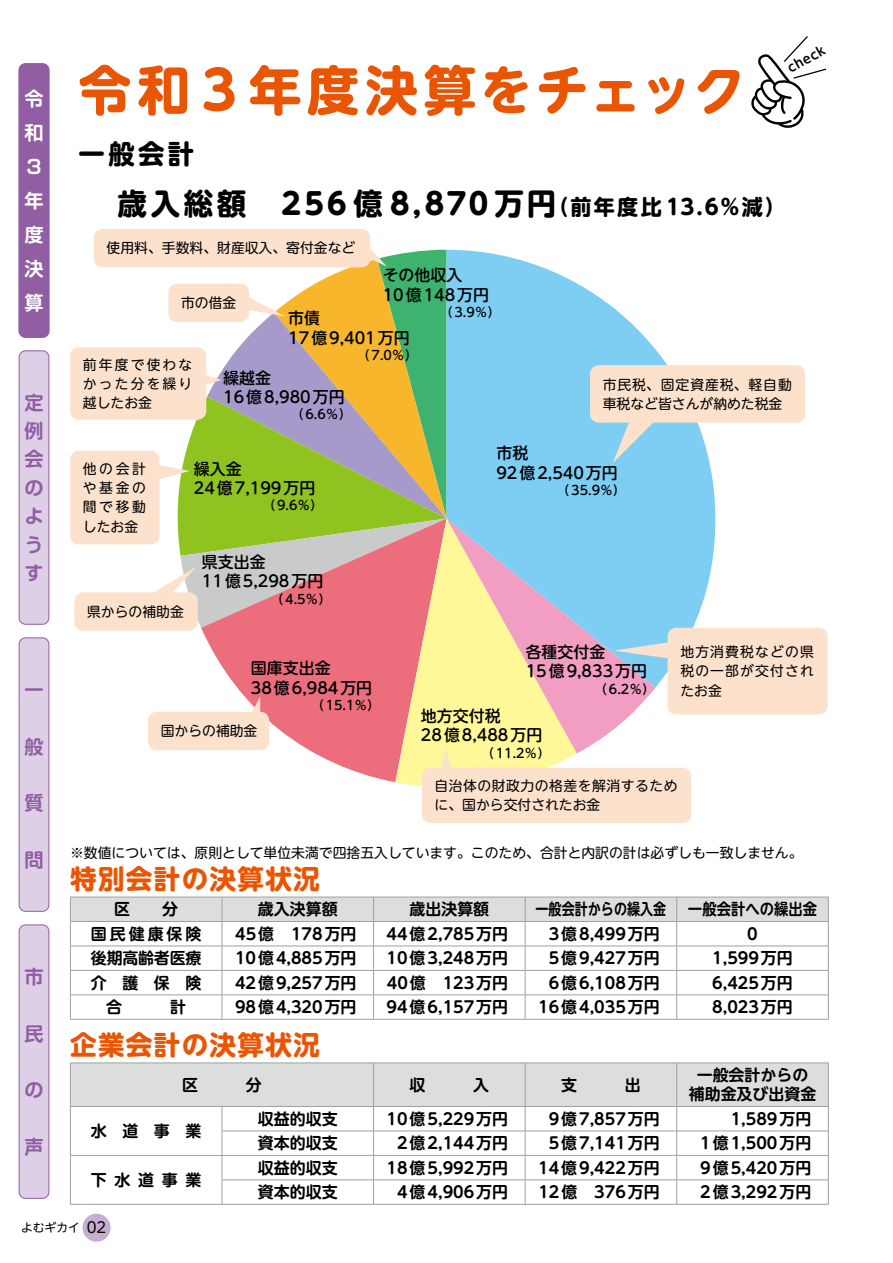
<style>
.page{position:relative;width:893px;height:1263px;background:#fff}
.page>*{position:absolute;margin:0;border:0;box-sizing:border-box;transform-origin:0 0}
.t1{font:700 53.1px "UD Shin M Go Pro";letter-spacing:.07em;color:#ea5504}
.t2{font:700 29.7px "UD Shin M Go Pro";letter-spacing:.12em;color:#000}
.t3{font:700 26.55px "UD Shin M Go Pro";letter-spacing:.05em;color:#ea5504}
.t4{font:700 26.55px "UD Shin M Go Pro";color:#000}
.t5{font:700 19.2px/28.3px "Soft Go Std De";color:#915da3}
.t6{font:700 19.2px/34px "Soft Go Std De";color:#fff}
.t7{font:700 15.9px/19.2px "UD Shin M Go Pro De";color:#000;text-align:center}
.t8{font:500 15.9px/19.2px "UD Shin M Go Pro";color:#000}
.t9{font:700 15.9px "UD Shin M Go Pro De";letter-spacing:.06em;color:#000}
.t10{font:700 15.9px "UD Shin M Go Pro De";color:#000;scale:.82 1}
.t11{font:700 15.9px "UD Shin M Go Pro De";color:#000;scale:.9 1}
.t12{font:13.8px/19.2px "UD Shin M Go Pro";color:#000;text-align:justify}
.t13{font:13.8px/19.2px "UD Shin M Go Pro";letter-spacing:.035em;color:#000}
.t14{font:500 12.75px "UD Shin M Go Pro";color:#000}
.t15{font:700 12.75px "UD Shin M Go Pro De";color:#000}
.t16{font:11.7px "UD Shin M Go Pro";color:#000}
.s1{font-size:21.3px}
.s2{font-size:14.85px}
</style>
<div class="page">
<svg style="left:751px;top:36px;width:76px;height:92px"></svg>
<svg style="left:70px;top:897px;width:759px;height:122px"></svg>
<hr style="left:70px;top:1019px;width:152px;height:1px;background:#9fa0a0">
<hr style="left:222px;top:1019px;width:152px;height:1px;background:#9fa0a0">
<hr style="left:374px;top:1019px;width:151px;height:1px;background:#9fa0a0">
<hr style="left:525px;top:1019px;width:152px;height:1px;background:#9fa0a0">
<hr style="left:677px;top:1019px;width:151px;height:1px;background:#9fa0a0">
<svg style="left:70px;top:1063px;width:759px;height:141px"></svg>
<hr style="left:70px;top:1204px;width:152px;height:1px;background:#9fa0a0">
<hr style="left:222px;top:1204px;width:152px;height:1px;background:#9fa0a0">
<hr style="left:374px;top:1204px;width:151px;height:1px;background:#9fa0a0">
<hr style="left:525px;top:1204px;width:152px;height:1px;background:#9fa0a0">
<hr style="left:677px;top:1204px;width:151px;height:1px;background:#9fa0a0">
<svg style="left:201px;top:628px;width:194px;height:154px;fill:#ec6d7b"></svg>
<svg style="left:395px;top:628px;width:182px;height:159px;background:#fad494"></svg>
<svg style="left:447px;top:688px;width:208px;height:65px;fill:#fff899"></svg>
<svg style="left:447px;top:250px;width:268px;height:438px;background:#a4d3e9"></svg>
<div style="left:590px;top:365px;width:215px;height:58px;background:#fce1cc;border-radius:9px"></div>
<div style="left:70px;top:451px;width:89px;height:93px;background:#fce1cc;border-radius:9px"></div>
<div style="left:70px;top:347px;width:136px;height:73px;background:#fce1cc;border-radius:9px"></div>
<div style="left:668px;top:628px;width:160px;height:86px;background:#fce1cc;border-radius:9px"></div>
<div style="left:74px;top:592px;width:124px;height:39px;background:#fce1cc;border-radius:9px"></div>
<div style="left:94px;top:229px;width:276px;height:38px;background:#fce1cc;border-radius:9px"></div>
<svg style="left:613px;top:422px;width:46px;height:41px;background:#a0d3e8"></svg>
<svg style="left:614px;top:642px;width:54px;height:17px"></svg>
<svg style="left:437px;top:747px;width:17px;height:21px"></svg>
<svg style="left:248px;top:696px;width:12px;height:16px"></svg>
<svg style="left:146px;top:243px;width:301px;height:385px"></svg>
<div style="left:422px;top:768px;width:269px;height:55px;background:#fce1cc;border-radius:9px"></div>
<div style="left:148px;top:712px;width:121px;height:38px;background:#fce1cc;border-radius:9px"></div>
<div style="left:19px;top:351px;width:30px;height:273px;background:#ddcfe6;border-radius:6px"></div>
<div style="left:19px;top:350px;width:30px;height:275px;border:1px solid #915da3;border-radius:6px"></div>
<div style="left:19px;top:638px;width:30px;height:273px;background:#ddcfe6;border-radius:6px"></div>
<div style="left:19px;top:637px;width:30px;height:275px;border:1px solid #915da3;border-radius:6px"></div>
<div style="left:19px;top:925px;width:30px;height:273px;background:#ddcfe6;border-radius:6px"></div>
<div style="left:19px;top:924px;width:30px;height:275px;border:1px solid #915da3;border-radius:6px"></div>
<div style="left:82px;top:1214px;width:29px;height:28px;background:#c6add2;border-radius:50%"></div>
<div style="left:19px;top:64px;width:30px;height:273px;background:#915da3;border-radius:6px"></div>
<div style="left:19px;top:63px;width:30px;height:275px;border:1px solid #915da3;border-radius:6px"></div>
<p class="t6" style="left:24px;top:80px;width:20px">令和<br>３年度決算</p>
<p class="t5" style="left:24px;top:387px;width:20px">定例会のようす</p>
<p class="t5" style="left:24px;top:674px;width:20px">一</p>
<p class="t5" style="left:24px;top:730px;width:20px">般</p>
<p class="t5" style="left:24px;top:787px;width:20px">質</p>
<p class="t5" style="left:24px;top:844px;width:20px">問</p>
<p class="t5" style="left:24px;top:961px;width:20px">市</p>
<p class="t5" style="left:24px;top:1017px;width:20px">民</p>
<p class="t5" style="left:24px;top:1074px;width:20px">の</p>
<p class="t5" style="left:24px;top:1131px;width:20px">声</p>
<h1 class="t1" style="left:79px;top:47px;width:668px">令和 3 年度決算をチェック</h1>
<h3 class="t4" style="left:79px;top:132px;width:117px">一般会計</h3>
<h2 class="t2" style="left:118px;top:179px;width:670px">歳入総額　256億8,870万円<span class="s1">（前年度比13.6％減）</span></h2>
<p class="t12" style="left:107px;top:238px;width:250px">使用料、手数料、財産収入、寄付金など</p>
<p class="t15" style="left:783px;top:60px;width:42px;rotate:-30deg">check</p>
<p class="t8" style="left:383px;top:265px;width:108px">その他収入<br>10億148万円</p>
<p class="t14" style="left:440px;top:302px;width:62px">（3.9％）</p>
<p class="t12" style="left:181px;top:292px;width:57px">市の借金</p>
<p class="t8" style="left:288px;top:308px;width:123px">市債<br>17億9,401万円</p>
<p class="t14" style="left:357px;top:345px;width:62px">（7.0％）</p>
<p class="t8" style="left:223px;top:368px;width:123px">繰越金<br>16億8,980万円</p>
<p class="t14" style="left:291px;top:404px;width:62px">（6.6％）</p>
<p class="t12" style="left:83px;top:354px;width:111px">前年度で使わなかった分を繰り越したお金</p>
<p class="t12" style="left:603px;top:374px;width:191px">市民税、固定資産税、軽自動車税など皆さんが納めた税金</p>
<p class="t12" style="left:83px;top:458px;width:64px">他の会計や基金の間で移動したお金</p>
<p class="t12" style="left:87px;top:601px;width:98px">県からの補助金</p>
<p class="t8" style="left:194px;top:458px;width:123px">繰入金<br>24億7,199万円</p>
<p class="t14" style="left:263px;top:495px;width:62px">（9.6％）</p>
<p class="t8" style="left:202px;top:552px;width:123px">県支出金<br>11億5,298万円</p>
<p class="t14" style="left:271px;top:588px;width:62px">（4.5％）</p>
<p class="t8" style="left:251px;top:658px;width:123px">国庫支出金<br>38億6,984万円</p>
<p class="t14" style="left:311px;top:695px;width:70px">（15.1％）</p>
<p class="t12" style="left:161px;top:721px;width:98px">国からの補助金</p>
<p class="t8" style="left:496px;top:443px;width:123px">市税<br>92億2,540万円</p>
<p class="t14" style="left:557px;top:480px;width:70px">（35.9％）</p>
<p class="t8" style="left:526px;top:642px;width:123px">各種交付金<br>15億9,833万円</p>
<p class="t14" style="left:595px;top:678px;width:62px">（6.2％）</p>
<p class="t8" style="left:421px;top:706px;width:123px">地方交付税<br>28億8,488万円</p>
<p class="t14" style="left:481px;top:742px;width:70px">（11.2％）</p>
<p class="t12" style="left:680px;top:642px;width:135px">地方消費税などの県税の一部が交付されたお金</p>
<p class="t13" style="left:435px;top:775px;width:244px">自治体の財政力の格差を解消するために、国から交付されたお金</p>
<p class="t12" style="left:70px;top:843px;width:734px">※数値については、原則として単位未満で四捨五入しています。このため、合計と内訳の計は必ずしも一致しません。</p>
<h3 class="t3" style="left:70px;top:858px;width:251px">特別会計の決算状況</h3>
<p class="t7" style="left:114px;top:899px;width:65px">区　　分</p>
<p class="t7" style="left:258px;top:899px;width:81px">歳入決算額</p>
<p class="t7" style="left:409px;top:899px;width:81px">歳出決算額</p>
<p class="t10" style="left:536px;top:896px;width:161px">一般会計からの繰入金</p>
<p class="t11" style="left:688px;top:896px;width:145px">一般会計への繰出金</p>
<p class="t7" style="left:91px;top:923px;width:112px">国民健康保険</p>
<p class="t7" style="left:235px;top:923px;width:123px">45億　178万円</p>
<p class="t7" style="left:387px;top:923px;width:123px">44億2,785万円</p>
<p class="t9" style="left:549px;top:921px;width:113px">3億8,499万円</p>
<p class="t7" style="left:747px;top:923px;width:12px">0</p>
<p class="t7" style="left:91px;top:948px;width:112px">後期高齢者医療</p>
<p class="t7" style="left:235px;top:948px;width:123px">10億4,885万円</p>
<p class="t7" style="left:387px;top:948px;width:123px">10億3,248万円</p>
<p class="t9" style="left:549px;top:945px;width:113px">5億9,427万円</p>
<p class="t7" style="left:712px;top:948px;width:82px">1,599万円</p>
<p class="t7" style="left:91px;top:972px;width:112px">介護保険</p>
<p class="t7" style="left:235px;top:972px;width:123px">42億9,257万円</p>
<p class="t7" style="left:387px;top:972px;width:123px">40億　123万円</p>
<p class="t9" style="left:549px;top:970px;width:113px">6億6,108万円</p>
<p class="t7" style="left:712px;top:972px;width:82px">6,425万円</p>
<p class="t7" style="left:106px;top:997px;width:81px">合　　　計</p>
<p class="t7" style="left:235px;top:997px;width:123px">98億4,320万円</p>
<p class="t7" style="left:387px;top:997px;width:123px">94億6,157万円</p>
<p class="t7" style="left:538px;top:997px;width:123px">16億4,035万円</p>
<p class="t7" style="left:712px;top:997px;width:82px">8,023万円</p>
<h3 class="t3" style="left:70px;top:1023px;width:251px">企業会計の決算状況</h3>
<p class="t7" style="left:409px;top:1074px;width:81px">収　　　入</p>
<p class="t7" style="left:561px;top:1074px;width:81px">支　　　出</p>
<p class="t7" style="left:689px;top:1065px;width:129px">一般会計からの補助金及び出資金</p>
<p class="t7" style="left:91px;top:1120px;width:112px">水道事業</p>
<p class="t7" style="left:258px;top:1108px;width:81px">収益的収支</p>
<p class="t7" style="left:387px;top:1108px;width:123px">10億5,229万円</p>
<p class="t9" style="left:549px;top:1106px;width:113px">9億7,857万円</p>
<p class="t7" style="left:731px;top:1108px;width:82px">1,589万円</p>
<p class="t7" style="left:258px;top:1133px;width:81px">資本的収支</p>
<p class="t9" style="left:397px;top:1130px;width:113px">2億2,144万円</p>
<p class="t9" style="left:549px;top:1130px;width:113px">5億7,141万円</p>
<p class="t9" style="left:700px;top:1130px;width:113px">1億1,500万円</p>
<p class="t7" style="left:91px;top:1169px;width:112px">下水道事業</p>
<p class="t7" style="left:258px;top:1157px;width:81px">収益的収支</p>
<p class="t7" style="left:387px;top:1157px;width:123px">18億5,992万円</p>
<p class="t7" style="left:538px;top:1157px;width:123px">14億9,422万円</p>
<p class="t9" style="left:700px;top:1155px;width:113px">9億5,420万円</p>
<p class="t7" style="left:258px;top:1182px;width:81px">資本的収支</p>
<p class="t9" style="left:397px;top:1179px;width:113px">4億4,906万円</p>
<p class="t7" style="left:538px;top:1182px;width:123px">12億　376万円</p>
<p class="t9" style="left:700px;top:1179px;width:113px">2億3,292万円</p>
<p class="t16" style="left:21px;top:1218px;width:87px">よむギカイ <span class="s2">02</span></p>
</div>
